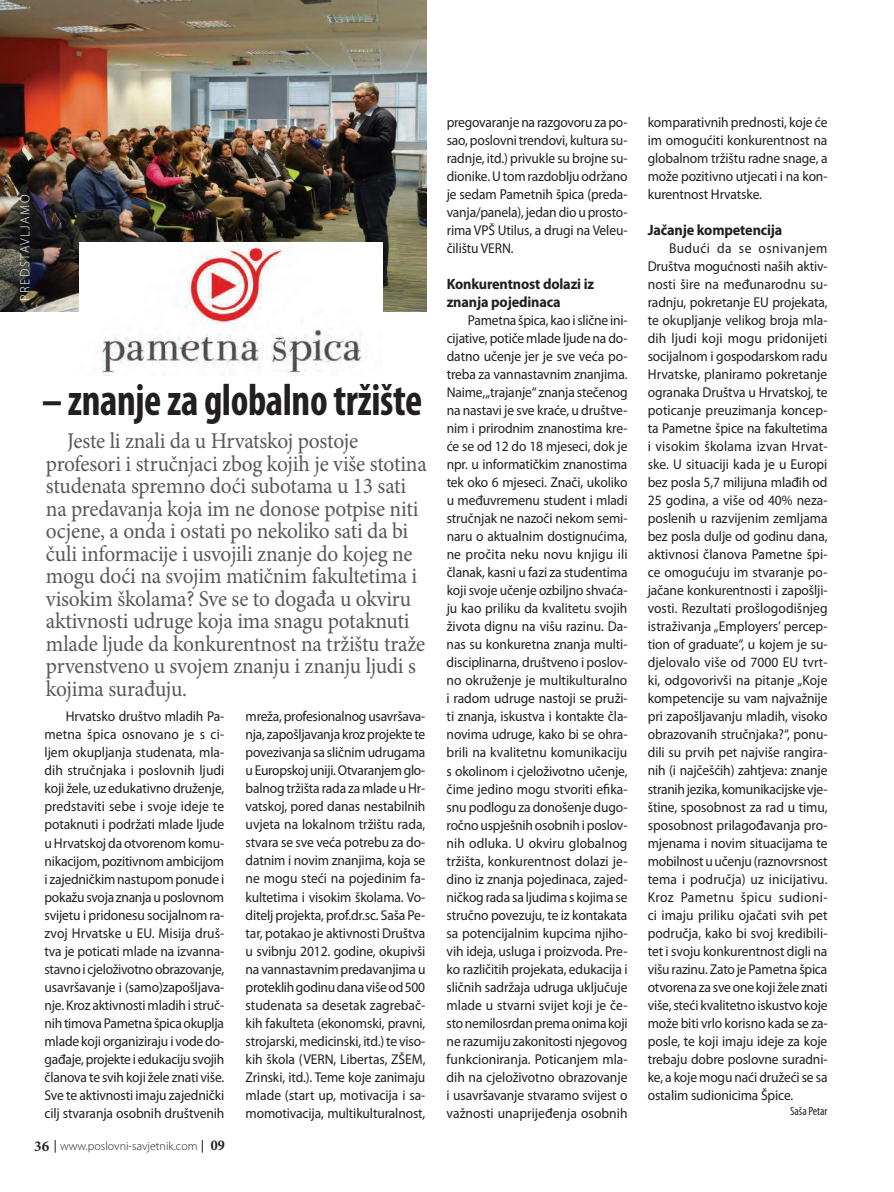
<style>
.page{position:relative;width:894px;height:1192px;background:#fff}
.page>*{position:absolute;margin:0;border:0;box-sizing:border-box;transform-origin:0 0}
._01_Txt{font:700 condensed 45px "Myriad Pro";letter-spacing:-.01em;color:#231f20;scale:.91 1}
._05_podnaslov{font:22.5px/22.5px "Minion Pro";letter-spacing:-.01em;color:#57585a;scale:.95 1}
._04_medju_2{font:700 15px/18px "Myriad Pro";letter-spacing:-.01em;color:#231f20;scale:.95 1}
._01_Txt-2{font:14.25px/18px "Myriad Pro";letter-spacing:-.01em;color:#231f20;text-align:justify;scale:.95 1}
.Paragraph_Style_4{font:300 13.5px "Myriad Pro";letter-spacing:.12em;color:#fff;scale:.95 1}
.t1{font:300 12px "Myriad Pro";color:#231f20}
._06_autor{font:condensed 12px "Myriad Pro";letter-spacing:-.005em;color:#231f20}
.s1{font-family:"Minion Pro";font-weight:700;font-size:15px}
.s2{font-family:"Minion Pro";font-weight:700;font-stretch:condensed;font-size:15px}
</style>
<div class="page">
<svg style="left:55px;top:1140px;width:1px;height:12px"></svg>
<svg style="left:202px;top:1140px;width:1px;height:12px"></svg>
<img style="left:0;top:0;width:426px;height:311px">
<img style="left:79px;top:242px;width:304px;height:133px">
<p class="Paragraph_Style_4" style="left:17px;top:300px;width:113px;rotate:-90deg">PREDSTAVLJAMO</p>
<p class="_01_Txt" style="left:42px;top:372px;width:420px">– znanje za globalno tržište</p>
<p class="_05_podnaslov" style="left:46px;top:429px;width:402px;text-indent:21px">Jeste li znali da u Hrvatskoj postoje profesori i stručnjaci zbog kojih je više stotina studenata spremno doći subotama u 13 sati na predavanja koja im ne donose potpise niti ocjene, a onda i ostati po nekoliko sati da bi čuli informacije i usvojili znanje do kojeg ne mogu doći na svojim matičnim fakultetima i visokim školama? Sve se to događa u okviru aktivnosti udruge koja ima snagu potaknuti mlade ljude da konkurentnost na tržištu traže prvenstveno u svojem znanju i znanju ljudi s kojima surađuju.</p>
<p class="_01_Txt-2" style="left:44px;top:707px;width:191px;text-indent:21px">Hrvatsko društvo mladih Pa&shy;metna špica osnovano je s ci&shy;ljem okupljanja studenata, mla&shy;dih stručnjaka i poslovnih ljudi koji žele, uz edukativno druženje, predstaviti sebe i svoje ideje te potaknuti i podržati mlade ljude u Hrvatskoj da otvorenom komu&shy;nikacijom, pozitivnom ambicijom i zajedničkim nastupom ponude i pokažu svoja znanja u poslovnom svijetu i pridonesu socijalnom ra&shy;zvoj Hrvatske u EU. Misija druš&shy;tva je poticati mlade na izvanna&shy;stavno i cjeloživotno obrazovanje, usavršavanje i (samo)zapošljava&shy;nje. Kroz aktivnosti mladih i struč&shy;nih timova Pametna špica okuplja mlade koji organiziraju i vode do&shy;gađaje, projekte i edukaciju svojih članova te svih koji žele znati više.<br>Sve te aktivnosti imaju zajednički cilj stvaranja osobnih društvenih</p>
<p class="_01_Txt-2" style="left:245px;top:707px;width:191px">mreža, profesionalnog usavršava&shy;nja, zapošljavanja kroz projekte te povezivanja sa sličnim udrugama u Europskoj uniji. Otvaranjem glo&shy;balnog tržišta rada za mlade u Hr&shy;vatskoj, pored danas nestabilnih uvjeta na lokalnom tržištu rada, stvara se sve veća potrebu za do&shy;datnim i novim znanjima, koja se ne mogu steći na pojedinim fa&shy;kultetima i visokim školama. Vo&shy;ditelj projekta, prof.dr.sc. Saša Pe&shy;tar, potakao je aktivnosti Društva u svibnju 2012. godine, okupivši na vannastavnim predavanjima u proteklih godinu dana više od 500 studenata sa desetak zagrebač&shy;kih fakulteta (ekonomski, pravni, strojarski, medicinski, itd.) te viso&shy;kih škola (VERN, Libertas, ZŠEM, Zrinski, itd.). Teme koje zanimaju mlade (start up, motivacija i sa&shy;momotivacija, multikulturalnost,</p>
<p class="t1" style="left:34px;top:1138px;width:192px"><span class="s1">36</span> www.poslovni-savjetnik.com <span class="s2">09</span></p>
<p class="_01_Txt-2" style="left:446px;top:113px;width:192px">pregovaranje na razgovoru za po&shy;sao, poslovni trendovi, kultura su&shy;radnje, itd.) privukle su brojne su&shy;dionike. U tom razdoblju održano je sedam Pametnih špica (preda&shy;vanja/panela), jedan dio u prosto&shy;rima VPŠ Utilus, a drugi na Veleu&shy;čilištu VERN.</p>
<p class="_04_medju_2" style="left:446px;top:274px;width:157px">Konkurentnost dolazi iz znanja pojedinaca</p>
<p class="_01_Txt-2" style="left:446px;top:311px;width:192px;text-indent:21px">Pametna špica, kao i slične ini&shy;cijative, potiče mlade ljude na do&shy;datno učenje jer je sve veća po&shy;treba za vannastavnim znanjima.<br>Naime, „trajanje“ znanja stečenog na nastavi je sve kraće, u društve&shy;nim i prirodnim znanostima kre&shy;će se od 12 do 18 mjeseci, dok je npr. u informatičkim znanostima tek oko 6 mjeseci. Znači, ukoliko u međuvremenu student i mladi stručnjak ne nazoči nekom semi&shy;naru o aktualnim dostignućima, ne pročita neku novu knjigu ili članak, kasni u fazi za studentima koji svoje učenje ozbiljno shvaća&shy;ju kao priliku da kvalitetu svojih života dignu na višu razinu. Da&shy;nas su konkuretna znanja multi&shy;disciplinarna, društveno i poslov&shy;no okruženje je multikulturalno i radom udruge nastoji se pruži&shy;ti znanja, iskustva i kontakte čla&shy;novima udruge, kako bi se ohra&shy;brili na kvalitetnu komunikaciju s okolinom i cjeloživotno učenje, čime jedino mogu stvoriti efika&shy;snu podlogu za donošenje dugo&shy;ročno uspješnih osobnih i poslov&shy;nih odluka. U okviru globalnog tržišta, konkurentnost dolazi je&shy;dino iz znanja pojedinaca, zajed&shy;ničkog rada sa ljudima s kojima se stručno povezuju, te iz kontakata sa potencijalnim kupcima njiho&shy;vih ideja, usluga i proizvoda. Pre&shy;ko različitih projekata, edukacija i sličnih sadržaja udruga uključuje mlade u stvarni svijet koji je če&shy;sto nemilosrdan prema onima koji ne razumiju zakonitosti njegovog funkcioniranja. Poticanjem mla&shy;dih na cjeloživotno obrazovanje i usavršavanje stvaramo svijest o važnosti unaprijeđenja osobnih</p>
<p class="_01_Txt-2" style="left:647px;top:113px;width:191px">komparativnih prednosti, koje će im omogućiti konkurentnost na globalnom tržištu radne snage, a može pozitivno utjecati i na kon&shy;kurentnost Hrvatske.</p>
<p class="_04_medju_2" style="left:647px;top:220px;width:143px">Jačanje kompetencija</p>
<p class="_01_Txt-2" style="left:647px;top:239px;width:191px;text-indent:21px">Budući da se osnivanjem Društva mogućnosti naših aktiv&shy;nosti šire na međunarodnu su&shy;radnju, pokretanje EU projekata, te okupljanje velikog broja mla&shy;dih ljudi koji mogu pridonijeti socijalnom i gospodarskom radu Hrvatske, planiramo pokretanje ogranaka Društva u Hrvatskoj, te poticanje preuzimanja koncep&shy;ta Pametne špice na fakultetima i visokim školama izvan Hrvat&shy;ske. U situaciji kada je u Europi bez posla 5,7 milijuna mlađih od 25 godina, a više od 40% neza&shy;poslenih u razvijenim zemljama bez posla dulje od godinu dana, aktivnosi članova Pametne špi&shy;ce omogućuju im stvaranje po&shy;jačane konkurentnosti i zapošlji&shy;vosti. Rezultati prošlogodišnjeg istraživanja „Employers’ percep&shy;tion of graduate“, u kojem je su&shy;djelovalo više od 7000 EU tvrt&shy;ki, odgovorivši na pitanje „Koje kompetencije su vam najvažnije pri zapošljavanju mladih, visoko obrazovanih stručnjaka?“, ponu&shy;dili su prvih pet najviše rangira&shy;nih (i najčešćih) zahtjeva: znanje stranih jezika, komunikacijske vje&shy;štine, sposobnost za rad u timu, sposobnost prilagođavanja pro&shy;mjenama i novim situacijama te mobilnost u učenju (raznovrsnost tema i područja) uz inicijativu.<br>Kroz Pametnu špicu sudioni&shy;ci imaju priliku ojačati svih pet područja, kako bi svoj kredibili&shy;tet i svoju konkurentnost digli na višu razinu. Zato je Pametna špica otvorena za sve one koji žele znati više, steći kvalitetno iskustvo koje može biti vrlo korisno kada se za&shy;posle, te koji imaju ideje za koje trebaju dobre poslovne suradni&shy;ke, a koje mogu naći družeći se sa ostalim sudionicima Špice.</p>
<p class="_06_autor" style="left:790px;top:1102px;width:39px">Saša Petar</p>
</div>
